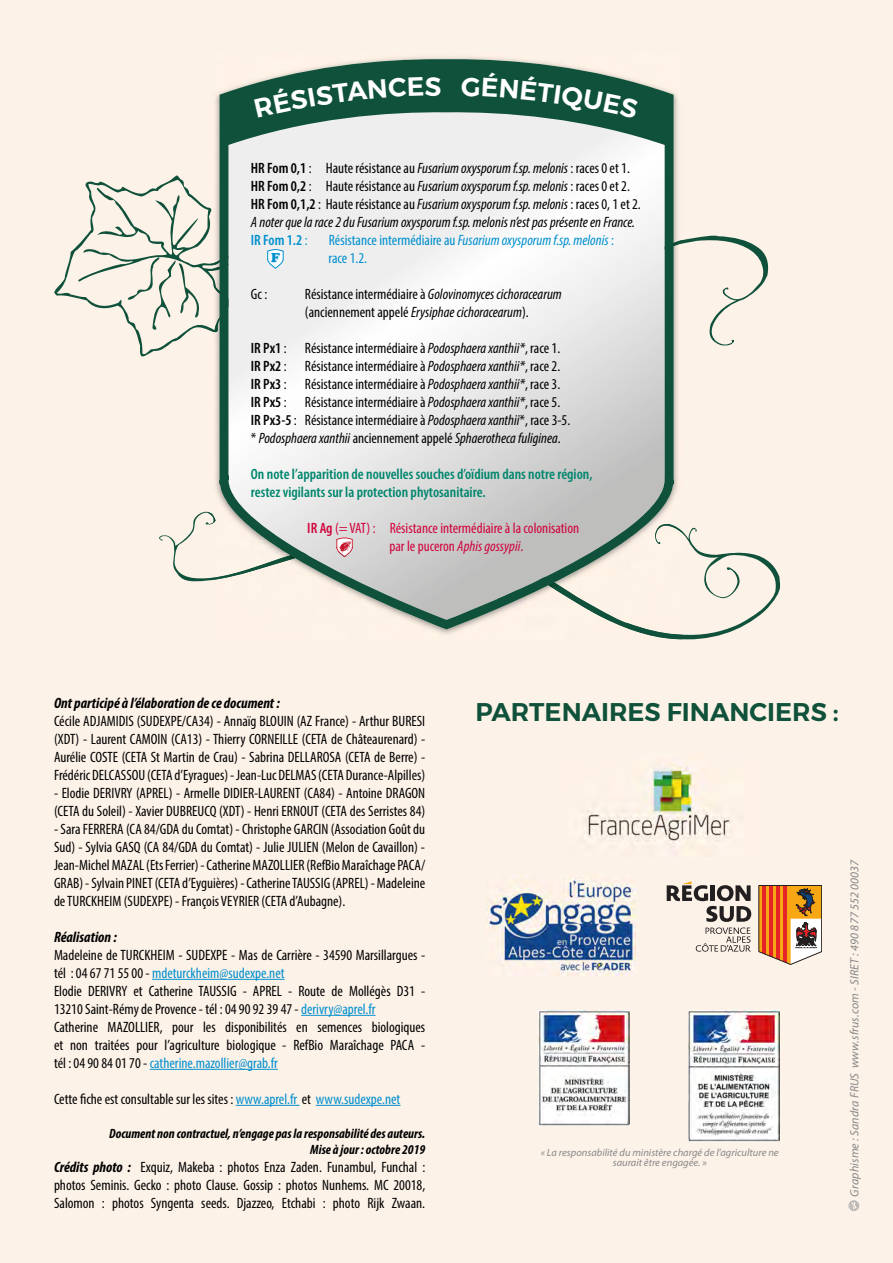
<style>
.page{position:relative;width:893px;height:1263px;background:#fdf2e8}
.page>*{position:absolute;margin:0;border:0;box-sizing:border-box;transform-origin:0 0}
.t1{font:600 25.5px "Montserrat";color:#0f513a}
.t2{font:condensed 15px/18px "Myriad Pro";color:#000;text-align:justify}
.t3{font:italic condensed 15px/18px "Myriad Pro";color:#000}
.t4{font:600 condensed 15px/18px "Myriad Pro";color:#00866d}
.t5{font:condensed 15px/18px "Myriad Pro";color:#d0043c}
.t6{font:condensed 15px/18px "Myriad Pro";color:#008fcf}
.t7{font:italic 700 condensed 15px "Myriad Pro";color:#000}
.t8{font:italic 700 condensed 13.5px/16.2px "Myriad Pro";color:#000;text-align:right}
.t9{font:900 13.35px "Cooper";color:#008fcf}
.t10{font:italic 12px "Myriad Pro";letter-spacing:.01em;color:#878787}
.t11{font:italic 10.5px/10.5px "Myriad Pro";color:#878787;text-align:center}
.s1{font-weight:600;font-style:normal}
.s2{font-style:normal}
.s3{font-weight:600;font-style:normal;color:#008fcf}
.s4{font-style:normal;color:#008fcf}
.s5{font-style:italic}
.s6{font-weight:600}
.s7{color:#008fcf}
.s8{font-weight:700;font-style:italic}
</style>
<div class="page">
<svg style="left:682px;top:552px;width:98px;height:88px"></svg>
<svg style="left:682px;top:527px;width:55px;height:31px"></svg>
<img style="left:586px;top:762px;width:144px;height:85px">
<img style="left:487px;top:875px;width:148px;height:101px">
<svg style="left:758px;top:885px;width:64px;height:80px"></svg>
<svg style="left:667px;top:881px;width:84px;height:71px"></svg>
<hr style="left:152px;top:979px;width:133px;height:1px;background:#008fcf">
<hr style="left:301px;top:1015px;width:74px;height:1px;background:#008fcf">
<hr style="left:150px;top:1069px;width:128px;height:1px;background:#008fcf">
<hr style="left:236px;top:1105px;width:63px;height:1px;background:#008fcf">
<hr style="left:316px;top:1105px;width:84px;height:1px;background:#008fcf">
<svg style="left:848px;top:1200px;width:11px;height:11px"></svg>
<img style="left:538px;top:1011px;width:91px;height:114px">
<img style="left:689px;top:1011px;width:91px;height:130px">
<img style="left:215px;top:57px;width:463px;height:47px">
<img style="left:215px;top:104px;width:4px;height:392px">
<img style="left:674px;top:104px;width:4px;height:131px">
<img style="left:674px;top:346px;width:8px;height:294px">
<img style="left:432px;top:629px;width:30px;height:5px">
<svg style="left:674px;top:235px;width:95px;height:111px"></svg>
<img style="left:629px;top:582px;width:53px;height:57px">
<img style="left:674px;top:524px;width:8px;height:20px">
<svg style="left:219px;top:59px;width:455px;height:570px"></svg>
<svg style="left:54px;top:173px;width:230px;height:188px"></svg>
<svg style="left:159px;top:511px;width:286px;height:108px"></svg>
<svg style="left:224px;top:63px;width:445px;height:84px"></svg>
<p class="t3" style="left:251px;top:158px;width:391px"><span class="s1">HR Fom 0,1</span> <span class="s2">: Haute résistance au</span> Fusarium oxysporum f.sp. melonis <span class="s2">: races 0 et 1.<br></span><span class="s1">HR Fom 0,2</span> <span class="s2">: Haute résistance au</span> Fusarium oxysporum f.sp. melonis <span class="s2">: races 0 et 2.<br></span><span class="s1">HR Fom 0,1,2</span> <span class="s2">: Haute résistance au</span> Fusarium oxysporum f.sp. melonis <span class="s2">: races 0, 1 et 2.<br></span>A noter que la race 2 du Fusarium oxysporum f.sp. melonis n’est pas présente en France.<br><span class="s3">IR Fom 1.2</span> <span class="s4">:</span></p>
<p class="t6" style="left:328px;top:230px;width:287px">Résistance intermédiaire au <span class="s5">Fusarium oxysporum f.sp. melonis</span> : race 1.2.</p>
<p class="t9" style="left:271px;top:250px;width:10px">F</p>
<p class="t2" style="left:251px;top:284px;width:18px">Gc :</p>
<p class="t3" style="left:305px;top:284px;width:258px"><span class="s2">Résistance intermédiaire à</span> Golovinomyces cichoracearum <span class="s2">(anciennement appelé</span> Erysiphae cichoracearum<span class="s2">).</span></p>
<p class="t2" style="left:251px;top:338px;width:321px;text-align:left"><span class="s6">IR Px1</span> : Résistance intermédiaire à <span class="s5">Podosphaera xanthii*</span>, race 1.<br><span class="s6">IR Px2</span> : Résistance intermédiaire à <span class="s5">Podosphaera xanthii*</span>, race 2.<br><span class="s6">IR Px3</span> : Résistance intermédiaire à <span class="s5">Podosphaera xanthii*</span>, race 3.<br><span class="s6">IR Px5</span> : Résistance intermédiaire à <span class="s5">Podosphaera xanthii*</span>, race 5.<br><span class="s6">IR Px3-5</span> : Résistance intermédiaire à <span class="s5">Podosphaera xanthii</span>*, race 3-5. * <span class="s5">Podosphaera xanthii</span> anciennement appelé <span class="s5">Sphaerotheca fuliginea</span>.</p>
<p class="t4" style="left:251px;top:465px;width:343px">On note l’apparition de nouvelles souches d’oïdium dans notre région, restez vigilants sur la protection phytosanitaire.</p>
<p class="t5" style="left:389px;top:518px;width:191px;text-indent:-82px"><span class="s6">IR Ag</span> (= VAT) : Résistance intermédiaire à la colonisation par le puceron <span class="s5">Aphis gossypii</span>.</p>
<p class="t7" style="left:54px;top:693px;width:227px">Ont participé à l’élaboration de ce document :</p>
<p class="t2" style="left:54px;top:712px;width:373px">Cécile ADJAMIDIS (SUDEXPE/CA34) - Annaïg BLOUIN (AZ France) - Arthur BURESI (XDT) - Laurent CAMOIN (CA13) - Thierry CORNEILLE (CETA de Châteaurenard) - Aurélie COSTE (CETA St Martin de Crau) - Sabrina DELLAROSA (CETA de Berre) - Frédéric DELCASSOU (CETA d’Eyragues) - Jean-Luc DELMAS (CETA Durance-Alpilles)</p>
<p class="t2" style="left:54px;top:784px;width:373px">- Elodie DERIVRY (APREL) - Armelle DIDIER-LAURENT (CA84) - Antoine DRAGON (CETA du Soleil) - Xavier DUBREUCQ (XDT) - Henri ERNOUT (CETA des Serristes 84)</p>
<p class="t2" style="left:54px;top:820px;width:373px">- Sara FERRERA (CA 84/GDA du Comtat) - Christophe GARCIN (Association Goût du Sud) - Sylvia GASQ (CA 84/GDA du Comtat) - Julie JULIEN (Melon de Cavaillon) - Jean-Michel MAZAL (Ets Ferrier) - Catherine MAZOLLIER (RefBio Maraîchage PACA/ GRAB) - Sylvain PINET (CETA d’Eyguières) - Catherine TAUSSIG (APREL) - Madeleine de TURCKHEIM (SUDEXPE) - François VEYRIER (CETA d’Aubagne).</p>
<p class="t7" style="left:54px;top:927px;width:64px">Réalisation :</p>
<p class="t2" style="left:54px;top:946px;width:373px;text-align:left">Madeleine de TURCKHEIM - SUDEXPE - Mas de Carrière - 34590 Marsillargues - tél : 04 67 71 55 00 - <span class="s7">mdeturckheim@sudexpe.net<br></span>Elodie DERIVRY et Catherine TAUSSIG - APREL - Route de Mollégès D31 - 13210 Saint-Rémy de Provence - tél : 04 90 92 39 47 - <span class="s7">derivry@aprel.fr<br></span>Catherine MAZOLLIER, pour les disponibilités en semences biologiques et non traitées pour l’agriculture biologique <span class="s5">-</span> RefBio Maraîchage PACA - tél : 04 90 84 01 70 - <span class="s7">catherine.mazollier@grab.fr</span></p>
<p class="t2" style="left:54px;top:1090px;width:348px">Cette che est consultable sur les sites : <span class="s7">www.aprel.fr</span> et <span class="s7">www.sudexpe.net</span></p>
<p class="t8" style="left:109px;top:1125px;width:317px">Document non contractuel, n’engage pas la responsabilité des auteurs.<br>Mise à jour : octobre 2019</p>
<p class="t2" style="left:54px;top:1158px;width:373px"><span class="s8">Crédits photo :</span> Exquiz, Makeba : photos Enza Zaden. Funambul, Funchal : photos Seminis. Gecko : photo Clause. Gossip : photos Nunhems. MC 20018, Salomon : photos Syngenta seeds. Djazzeo, Etchabi : photo Rijk Zwaan.</p>
<h1 class="t1" style="left:475px;top:692px;width:365px">PARTENAIRES FINANCIERS :</h1>
<p class="t11" style="left:541px;top:1147px;width:239px">« La responsabilité du ministère chargé de l’agriculture ne saurait être engagée. »</p>
<p class="t10" style="left:848px;top:1196px;width:339px;rotate:-90deg">Graphisme : Sandra FRUS www.sfrus.com - SIRET : 490 877 552 00037</p>
</div>
